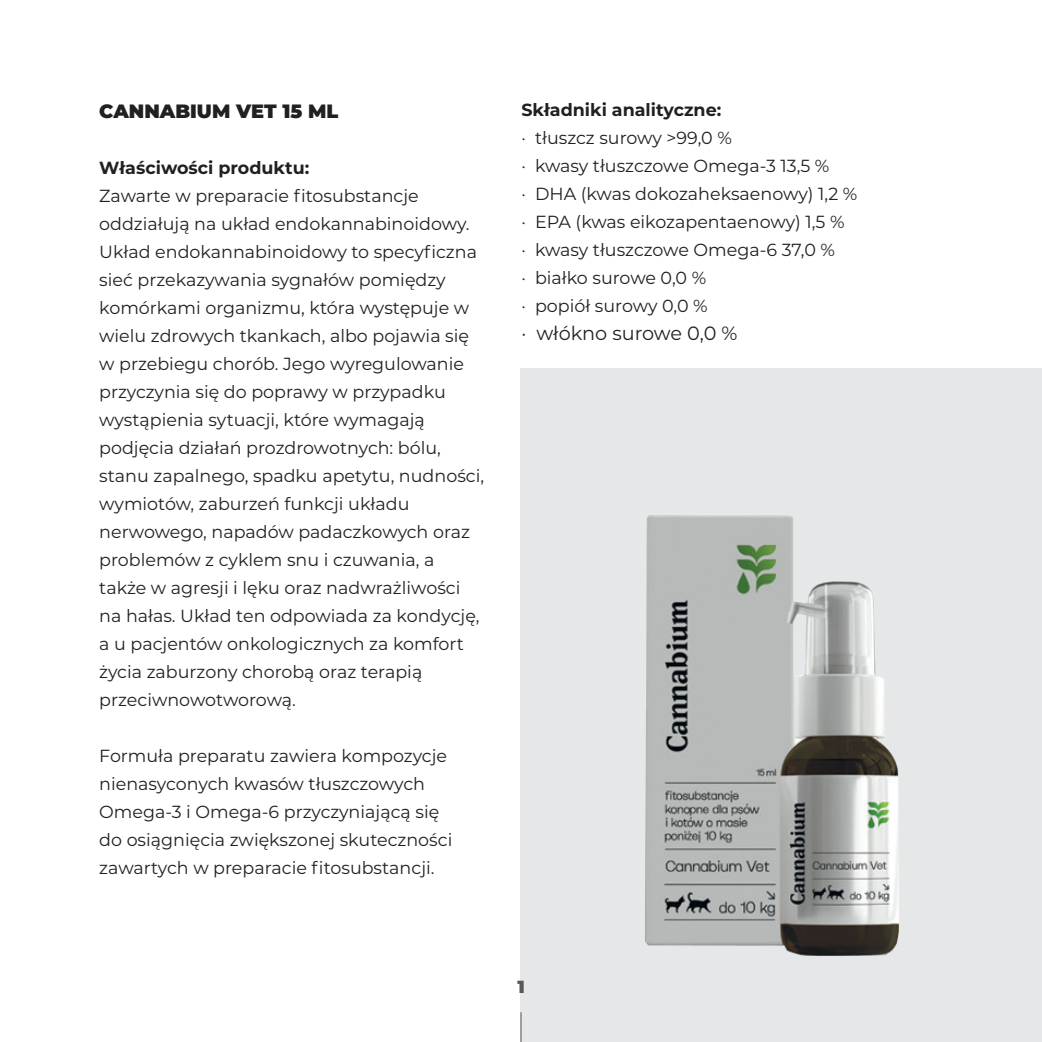
<style>
.page{position:relative;width:1042px;height:1042px;background:#fff}
.page>*{position:absolute;margin:0;border:0;box-sizing:border-box;transform-origin:0 0}
.t1{font:19.25px "Montserrat";color:#231f20}
.t2{font:900 19.25px "Montserrat";color:#231f20}
.t3{font:17.5px/28px "Montserrat";color:#231f20}
.t4{font:700 17.5px "Montserrat";color:#231f20}
.t5{font:900 17.5px "Montserrat";color:#57585a}
</style>
<div class="page">
<div style="left:520px;top:368px;width:522px;height:674px;background:#e6e7e9"></div>
<img style="left:646px;top:515px;width:253px;height:440px">
<hr style="left:520px;top:1012px;width:1px;height:30px;background:#57585a">
<p class="t2" style="left:99px;top:96px;width:241px">CANNABIUM VET 15 ML</p>
<p class="t4" style="left:99px;top:155px;width:212px">Właściwości produktu:</p>
<p class="t3" style="left:99px;top:181px;width:386px">Zawarte w preparacie fitosubstancje oddziałują na układ endokannabinoidowy.<br>Układ endokannabinoidowy to specyficzna sieć przekazywania sygnałów pomiędzy komórkami organizmu, która występuje w wielu zdrowych tkankach, albo pojawia się w przebiegu chorób. Jego wyregulowanie przyczynia się do poprawy w przypadku wystąpienia sytuacji, które wymagają podjęcia działań prozdrowotnych: bólu, stanu zapalnego, spadku apetytu, nudności, wymiotów, zaburzeń funkcji układu nerwowego, napadów padaczkowych oraz problemów z cyklem snu i czuwania, a także w agresji i lęku oraz nadwrażliwości na hałas. Układ ten odpowiada za kondycję, a u pacjentów onkologicznych za komfort życia zaburzony chorobą oraz terapią przeciwnowotworową.</p>
<p class="t3" style="left:99px;top:741px;width:355px">Formuła preparatu zawiera kompozycje nienasyconych kwasów tłuszczowych Omega-3 i Omega-6 przyczyniającą się do osiągnięcia zwiększonej skuteczności zawartych w preparacie fitosubstancji.</p>
<p class="t4" style="left:521px;top:97px;width:201px">Składniki analityczne:</p>
<p class="t3" style="left:521px;top:123px;width:337px">· tłuszcz surowy &gt;99,0 %<br>· kwasy tłuszczowe Omega-3 13,5 %<br>· DHA (kwas dokozaheksaenowy) 1,2 % · EPA (kwas eikozapentaenowy) 1,5 %<br>· kwasy tłuszczowe Omega-6 37,0 %<br>· białko surowe 0,0 %<br>· popiół surowy 0,0 %</p>
<p class="t1" style="left:521px;top:320px;width:217px">· włókno surowe 0,0 %</p>
<p class="t5" style="left:517px;top:974px;width:9px">1</p>
</div>
